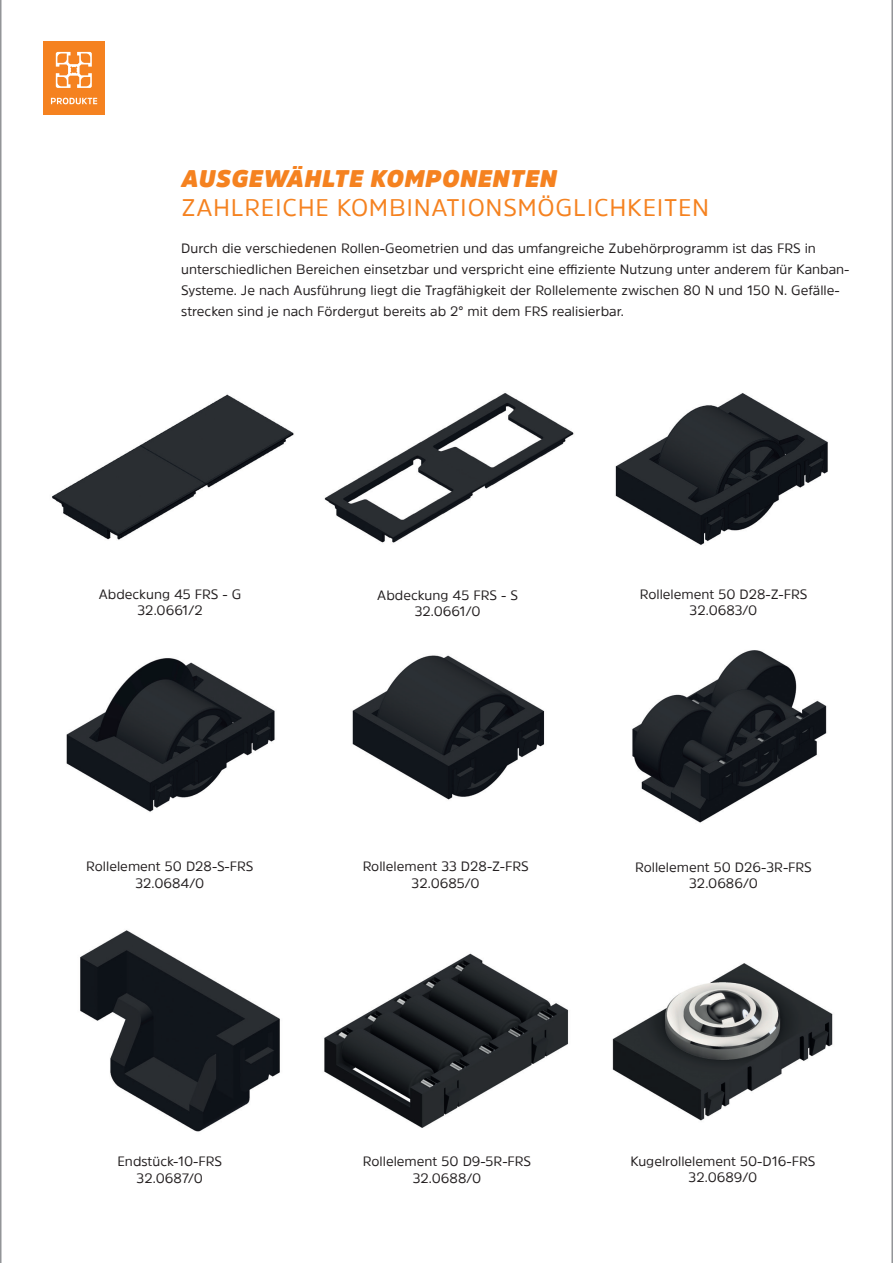
<style>
.page{position:relative;width:893px;height:1263px;background:#fff}
.page>*{position:absolute;margin:0;border:0;box-sizing:border-box;transform-origin:0 0}
.t1{font:24px "Amsi Pro";letter-spacing:.03em;color:#f58220}
.t2{font:italic 900 24px "Amsi Pro";letter-spacing:.03em;color:#f58220}
.t3{font:13.5px/16.5px "Amsi Pro";color:#231f20;text-align:center}
</style>
<div class="page">
<img style="left:615px;top:393px;width:213px;height:152px">
<img style="left:52px;top:394px;width:242px;height:146px">
<img style="left:324px;top:393px;width:250px;height:150px">
<img style="left:352px;top:655px;width:193px;height:145px">
<img style="left:66px;top:658px;width:209px;height:154px">
<img style="left:632px;top:650px;width:195px;height:173px">
<img style="left:80px;top:930px;width:200px;height:202px">
<img style="left:324px;top:953px;width:245px;height:175px">
<img style="left:612px;top:963px;width:221px;height:158px">
<div style="left:43px;top:41px;width:61px;height:74px;background:#f58220"></div>
<svg style="left:51px;top:98px;width:46px;height:6px"></svg>
<svg style="left:56px;top:52px;width:36px;height:36px"></svg>
<hr style="left:891px;top:0;width:2px;height:1263px;background:#939598">
<hr style="left:0;top:0;width:2px;height:1263px;background:#939598">
<h1 class="t2" style="left:181px;top:162px;width:377px">AUSGEWÄHLTE KOMPONENTEN</h1>
<h1 class="t1" style="left:181px;top:191px;width:529px">ZAHLREICHE KOMBINATIONSMÖGLICHKEITEN</h1>
<p class="t3" style="left:181px;top:237px;width:670px;line-height:21px;text-align:left">Durch die verschiedenen Rollen-Geometrien und das umfangreiche Zubehörprogramm ist das FRS in unterschiedlichen Bereichen einsetzbar und verspricht eine effiziente Nutzung unter anderem für Kanban-Systeme. Je nach Ausführung liegt die Tragfähigkeit der Rollelemente zwischen 80 N und 150 N. Gefälle&shy;strecken sind je nach Fördergut bereits ab 2° mit dem FRS realisierbar.</p>
<p class="t3" style="left:99px;top:585px;width:144px">Abdeckung 45 FRS - G<br>32.0661/2</p>
<p class="t3" style="left:377px;top:586px;width:142px">Abdeckung 45 FRS - S<br>32.0661/0</p>
<p class="t3" style="left:640px;top:585px;width:169px">Rollelement 50 D28-Z-FRS<br>32.0683/0</p>
<p class="t3" style="left:86px;top:858px;width:169px">Rollelement 50 D28-S-FRS<br>32.0684/0</p>
<p class="t3" style="left:363px;top:858px;width:167px">Rollelement 33 D28-Z-FRS<br>32.0685/0</p>
<p class="t3" style="left:635px;top:858px;width:178px">Rollelement 50 D26-3R-FRS<br>32.0686/0</p>
<p class="t3" style="left:117px;top:1153px;width:106px">Endstück-10-FRS<br>32.0687/0</p>
<p class="t3" style="left:630px;top:1152px;width:187px">Kugelrollelement 50-D16-FRS<br>32.0689/0</p>
<p class="t3" style="left:363px;top:1153px;width:170px">Rollelement 50 D9-5R-FRS<br>32.0688/0</p>
</div>
